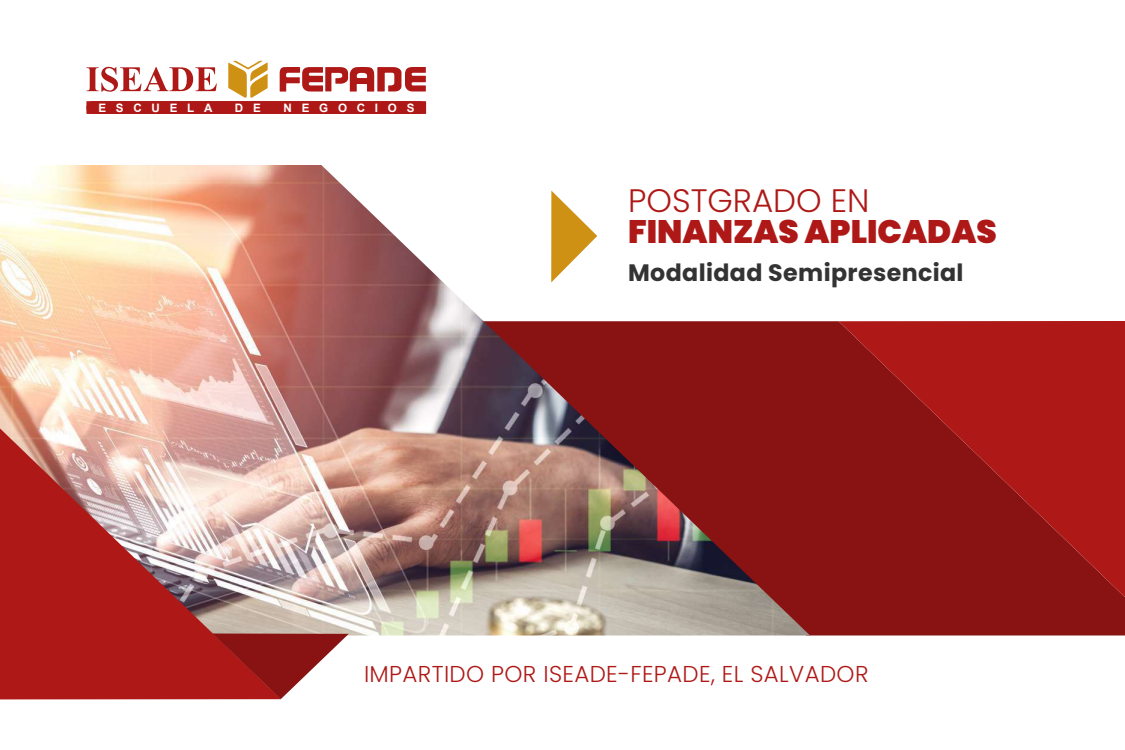
<style>
.page{position:relative;width:1125px;height:750px;background:#fff}
.page>*{position:absolute;margin:0;border:0;box-sizing:border-box;transform-origin:0 0}
.t1{font:900 32.5px "Poppins";color:#ae1917}
.t2{font:300 32.5px "Poppins";color:#ae1917}
.t3{font:700 23.75px "Poppins";letter-spacing:.015em;color:#333}
.t4{font:300 23px "Poppins";letter-spacing:.015em;color:#ae1917}
.t5{font:700 11.62px "Arial";letter-spacing:.84em;color:#fff}
</style>
<div class="page">
<div style="left:810px;top:321px;width:315px;height:315px;background:#891212"></div>
<img style="left:0;top:165px;width:810px;height:471px">
<svg style="left:551px;top:191px;width:46px;height:91px"></svg>
<svg style="left:839px;top:321px;width:286px;height:276px;background:#9b1514"></svg>
<svg style="left:0;top:428px;width:281px;height:271px;background:#c16965"></svg>
<svg style="left:212px;top:634px;width:137px;height:65px"></svg>
<svg style="left:86px;top:60px;width:340px;height:54px"></svg>
<div style="left:86px;top:101px;width:340px;height:13px;background:#ae1917;border-radius:6px"></div>
<p class="t5" style="left:98px;top:100px;width:116px">ESCUELA</p>
<p class="t5" style="left:235px;top:100px;width:27px">D E</p>
<p class="t5" style="left:284px;top:100px;width:132px">NEGOCIOS</p>
<h1 class="t2" style="left:628px;top:181px;width:243px">POSTGRADO EN</h1>
<h1 class="t1" style="left:628px;top:213px;width:370px">FINANZAS APLICADAS</h1>
<p class="t3" style="left:628px;top:259px;width:337px">Modalidad Semipresencial</p>
<p class="t4" style="left:364px;top:661px;width:506px">IMPARTIDO POR ISEADE-FEPADE, EL SALVADOR</p>
</div>
